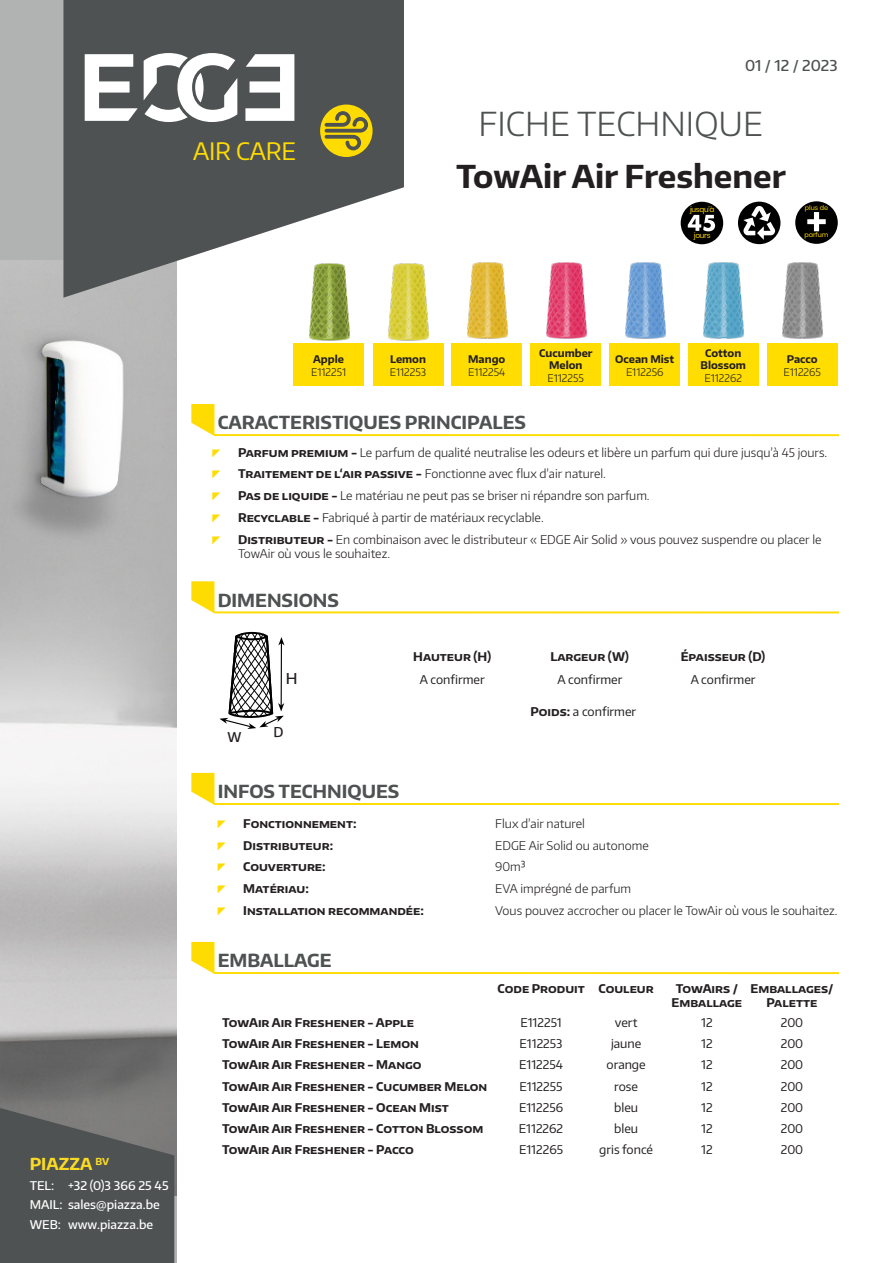
<style>
.page{position:relative;width:893px;height:1263px;background:#fff}
.page>*{position:absolute;margin:0;border:0;box-sizing:border-box;transform-origin:0 0}
.t1{font:300 33px "Encode Sans Normal";color:#4f5252}
.t2{font:700 31.5px "Encode Sans Normal";color:#231f20}
.t3{font:24px "Encode Sans Normal";letter-spacing:-.01em;color:#ffdc01}
.t4{font:700 18px "Encode Sans Normal";color:#4f5252}
.t5{font:700 16.5px "Encode Sans Normal";color:#fadb24}
.t6{font:500 15px "Encode Sans Normal";color:#4f5252}
.t7{font:500 15px "Encode Sans Normal";color:#231f20}
.t8{font:500 13.5px "Encode Sans Normal";color:#231f20}
.t9{font:300 12px/14.4px "Encode Sans Normal";color:#231f20}
.t10{font:700 12px "Encode Sans Normal";color:#231f20}
.t11{font:12px "Encode Sans Normal";color:#231f20}
.t12{font:500 12px "Encode Sans Normal";color:#fff}
.t13{font:12px "toonarrow";color:#ffdc01}
.t14{font:700 10.5px/12.6px "Encode Sans Normal";color:#231f20;text-align:center}
.t15{font:300 10.5px/12.6px "Encode Sans Normal";color:#231f20}
.t16{font:7.35px "Poppins";letter-spacing:-.04em;color:#ffdc01}
.t17{font:6.45px "Poppins";color:#ffdc01}
.s1{font-weight:700}
.s2{font-weight:300}
</style>
<div class="page">
<svg style="left:681px;top:202px;width:42px;height:42px"></svg>
<svg style="left:795px;top:202px;width:43px;height:42px"></svg>
<div style="left:0;top:0;width:176px;height:1263px;background:#b1b3b2"></div>
<img style="left:0;top:260px;width:176px;height:936px">
<svg style="left:0;top:1108px;width:174px;height:155px;background:#555858"></svg>
<svg style="left:738px;top:202px;width:42px;height:42px"></svg>
<svg style="left:191px;top:404px;width:648px;height:32px"></svg>
<svg style="left:191px;top:581px;width:648px;height:32px"></svg>
<svg style="left:191px;top:773px;width:648px;height:32px"></svg>
<svg style="left:191px;top:942px;width:648px;height:32px"></svg>
<svg style="left:219px;top:631px;width:65px;height:98px"></svg>
<img style="left:309px;top:298px;width:41px;height:43px">
<img style="left:388px;top:263px;width:56px;height:81px">
<img style="left:467px;top:262px;width:41px;height:77px">
<img style="left:546px;top:262px;width:41px;height:77px">
<img style="left:625px;top:262px;width:41px;height:77px">
<img style="left:703px;top:262px;width:42px;height:77px">
<img style="left:782px;top:262px;width:41px;height:77px">
<div style="left:293px;top:343px;width:71px;height:42px;background:#fd0"></div>
<div style="left:373px;top:343px;width:70px;height:42px;background:#fd0"></div>
<div style="left:451px;top:343px;width:71px;height:42px;background:#fd0"></div>
<div style="left:530px;top:343px;width:71px;height:42px;background:#fd0"></div>
<div style="left:609px;top:343px;width:71px;height:42px;background:#fd0"></div>
<div style="left:688px;top:343px;width:71px;height:42px;background:#fd0"></div>
<div style="left:767px;top:343px;width:71px;height:42px;background:#fd0"></div>
<svg style="left:63px;top:0;width:341px;height:298px;fill:#4f5252"></svg>
<svg style="left:85px;top:53px;width:209px;height:69px"></svg>
<svg style="left:320px;top:105px;width:53px;height:52px;background:#af9d25"></svg>
<p class="t3" style="left:193px;top:135px;width:104px">AIR CARE</p>
<p class="t6" style="left:745px;top:55px;width:94px">01 / 12 / 2023</p>
<p class="t1" style="left:479px;top:102px;width:286px">FICHE TECHNIQUE</p>
<p class="t2" style="left:456px;top:156px;width:331px">TowAir Air Freshener</p>
<p class="t16" style="left:690px;top:206px;width:26px">jusqu'à</p>
<p class="t16" style="left:694px;top:232px;width:18px">jours</p>
<p class="t17" style="left:805px;top:205px;width:25px">plus de</p>
<p class="t17" style="left:804px;top:232px;width:26px">parfum</p>
<p class="t5" style="left:30px;top:1153px;width:81px">PIAZZA <sup>BV</sup></p>
<p class="t12" style="left:30px;top:1177px;width:140px">TEL: +32 (0)3 366 25 45</p>
<p class="t12" style="left:30px;top:1197px;width:132px">MAIL: sales@piazza.be</p>
<p class="t12" style="left:30px;top:1217px;width:125px">WEB: www.piazza.be</p>
<p class="t15" style="left:311px;top:353px;width:37px"><span class="s1">Apple<br></span>E112251</p>
<p class="t15" style="left:390px;top:353px;width:38px"><span class="s1">Lemon<br></span>E112253</p>
<p class="t15" style="left:468px;top:353px;width:39px"><span class="s1">Mango<br></span>E112254</p>
<p class="t14" style="left:539px;top:346px;width:55px">Cucumber<br>Melon<br><span class="s2">E112255</span></p>
<p class="t14" style="left:615px;top:353px;width:60px">Ocean Mist<br><span class="s2">E112256</span></p>
<p class="t14" style="left:700px;top:346px;width:47px">Cotton<br>Blossom<br><span class="s2">E112262</span></p>
<p class="t15" style="left:783px;top:353px;width:39px;text-align:center"><span class="s1">Pacco<br></span>E112265</p>
<p class="t4" style="left:218px;top:411px;width:310px">CARACTERISTIQUES PRINCIPALES</p>
<p class="t13" style="left:213px;top:445px;width:10px">A</p>
<p class="t9" style="left:238px;top:444px;width:591px"><span class="s1">Parfum premium -</span> Le parfum de qualité neutralise les odeurs et libère un parfum qui dure jusqu’à 45 jours.</p>
<p class="t13" style="left:213px;top:467px;width:10px">A</p>
<p class="t9" style="left:238px;top:466px;width:369px"><span class="s1">Traitement de l‘air passive -</span> Fonctionne avec flux d’air naturel.</p>
<p class="t13" style="left:213px;top:489px;width:10px">A</p>
<p class="t9" style="left:238px;top:488px;width:413px"><span class="s1">Pas de liquide -</span> Le matériau ne peut pas se briser ni répandre son parfum.</p>
<p class="t13" style="left:213px;top:511px;width:10px">A</p>
<p class="t9" style="left:238px;top:510px;width:307px"><span class="s1">Recyclable -</span> Fabriqué à partir de matériaux recyclable.</p>
<p class="t13" style="left:213px;top:533px;width:10px">A</p>
<p class="t9" style="left:238px;top:532px;width:585px"><span class="s1">Distributeur -</span> En combinaison avec le distributeur « EDGE Air Solid » vous pouvez suspendre ou placer le<br>TowAir où vous le souhaitez.</p>
<p class="t4" style="left:218px;top:588px;width:123px">DIMENSIONS</p>
<p class="t7" style="left:286px;top:668px;width:13px">H</p>
<p class="t8" style="left:228px;top:728px;width:15px">W</p>
<p class="t8" style="left:274px;top:723px;width:12px">D</p>
<p class="t10" style="left:413px;top:648px;width:79px">Hauteur (H)</p>
<p class="t10" style="left:551px;top:648px;width:80px">Largeur (W)</p>
<p class="t10" style="left:681px;top:648px;width:86px">Épaisseur (D)</p>
<p class="t11" style="left:420px;top:671px;width:66px">A confirmer</p>
<p class="t11" style="left:557px;top:671px;width:66px">A confirmer</p>
<p class="t11" style="left:691px;top:671px;width:66px">A confirmer</p>
<p class="t11" style="left:530px;top:703px;width:107px"><span class="s1">Poids:</span> a confirmer</p>
<p class="t4" style="left:218px;top:779px;width:183px">INFOS TECHNIQUES</p>
<p class="t13" style="left:218px;top:817px;width:10px">A</p>
<p class="t10" style="left:243px;top:815px;width:115px">Fonctionnement:</p>
<p class="t13" style="left:218px;top:838px;width:10px">A</p>
<p class="t10" style="left:243px;top:837px;width:91px">Distributeur:</p>
<p class="t13" style="left:218px;top:860px;width:10px">A</p>
<p class="t10" style="left:243px;top:859px;width:84px">Couverture:</p>
<p class="t13" style="left:218px;top:882px;width:10px">A</p>
<p class="t10" style="left:243px;top:881px;width:67px">Matériau:</p>
<p class="t13" style="left:218px;top:904px;width:10px">A</p>
<p class="t10" style="left:243px;top:903px;width:182px">Installation recommandée:</p>
<p class="t4" style="left:218px;top:948px;width:115px">EMBALLAGE</p>
<p class="t9" style="left:495px;top:816px;width:91px">Flux d’air naturel</p>
<p class="t9" style="left:495px;top:837px;width:155px">EDGE Air Solid ou autonome</p>
<p class="t9" style="left:495px;top:859px;width:32px">90m³</p>
<p class="t9" style="left:495px;top:881px;width:137px">EVA imprégné de parfum</p>
<p class="t9" style="left:495px;top:903px;width:344px">Vous pouvez accrocher ou placer le TowAir où vous le souhaitez.</p>
<p class="t10" style="left:498px;top:980px;width:89px">Code Produit</p>
<p class="t10" style="left:599px;top:980px;width:57px">Couleur</p>
<p class="t10" style="left:676px;top:980px;width:64px">TowAirs /</p>
<p class="t10" style="left:672px;top:994px;width:72px">Emballage</p>
<p class="t10" style="left:750px;top:980px;width:84px">Emballages/</p>
<p class="t10" style="left:766px;top:994px;width:52px">Palette</p>
<p class="t10" style="left:222px;top:1014px;width:193px">TowAir Air Freshener - Apple</p>
<p class="t11" style="left:520px;top:1014px;width:43px">E112251</p>
<p class="t11" style="left:615px;top:1014px;width:24px">vert</p>
<p class="t11" style="left:701px;top:1014px;width:13px">12</p>
<p class="t11" style="left:781px;top:1014px;width:24px">200</p>
<p class="t10" style="left:222px;top:1036px;width:198px">TowAir Air Freshener - Lemon</p>
<p class="t11" style="left:520px;top:1036px;width:44px">E112253</p>
<p class="t11" style="left:611px;top:1036px;width:32px">jaune</p>
<p class="t11" style="left:701px;top:1036px;width:13px">12</p>
<p class="t11" style="left:781px;top:1036px;width:24px">200</p>
<p class="t10" style="left:222px;top:1057px;width:201px">TowAir Air Freshener - Mango</p>
<p class="t11" style="left:519px;top:1057px;width:45px">E112254</p>
<p class="t11" style="left:606px;top:1057px;width:41px">orange</p>
<p class="t11" style="left:701px;top:1057px;width:13px">12</p>
<p class="t11" style="left:781px;top:1057px;width:24px">200</p>
<p class="t10" style="left:222px;top:1078px;width:267px">TowAir Air Freshener - Cucumber Melon</p>
<p class="t11" style="left:520px;top:1078px;width:45px">E112255</p>
<p class="t11" style="left:614px;top:1078px;width:25px">rose</p>
<p class="t11" style="left:701px;top:1078px;width:13px">12</p>
<p class="t11" style="left:781px;top:1078px;width:24px">200</p>
<p class="t10" style="left:222px;top:1099px;width:228px">TowAir Air Freshener - Ocean Mist</p>
<p class="t11" style="left:519px;top:1099px;width:46px">E112256</p>
<p class="t11" style="left:614px;top:1099px;width:25px">bleu</p>
<p class="t11" style="left:701px;top:1099px;width:13px">12</p>
<p class="t11" style="left:781px;top:1099px;width:24px">200</p>
<p class="t10" style="left:222px;top:1121px;width:263px">TowAir Air Freshener - Cotton Blossom</p>
<p class="t11" style="left:519px;top:1121px;width:46px">E112262</p>
<p class="t11" style="left:614px;top:1121px;width:25px">bleu</p>
<p class="t11" style="left:701px;top:1121px;width:13px">12</p>
<p class="t11" style="left:781px;top:1121px;width:24px">200</p>
<p class="t10" style="left:222px;top:1142px;width:193px">TowAir Air Freshener - Pacco</p>
<p class="t11" style="left:519px;top:1142px;width:46px">E112265</p>
<p class="t11" style="left:599px;top:1142px;width:55px">gris foncé</p>
<p class="t11" style="left:701px;top:1142px;width:13px">12</p>
<p class="t11" style="left:781px;top:1142px;width:24px">200</p>
</div>
